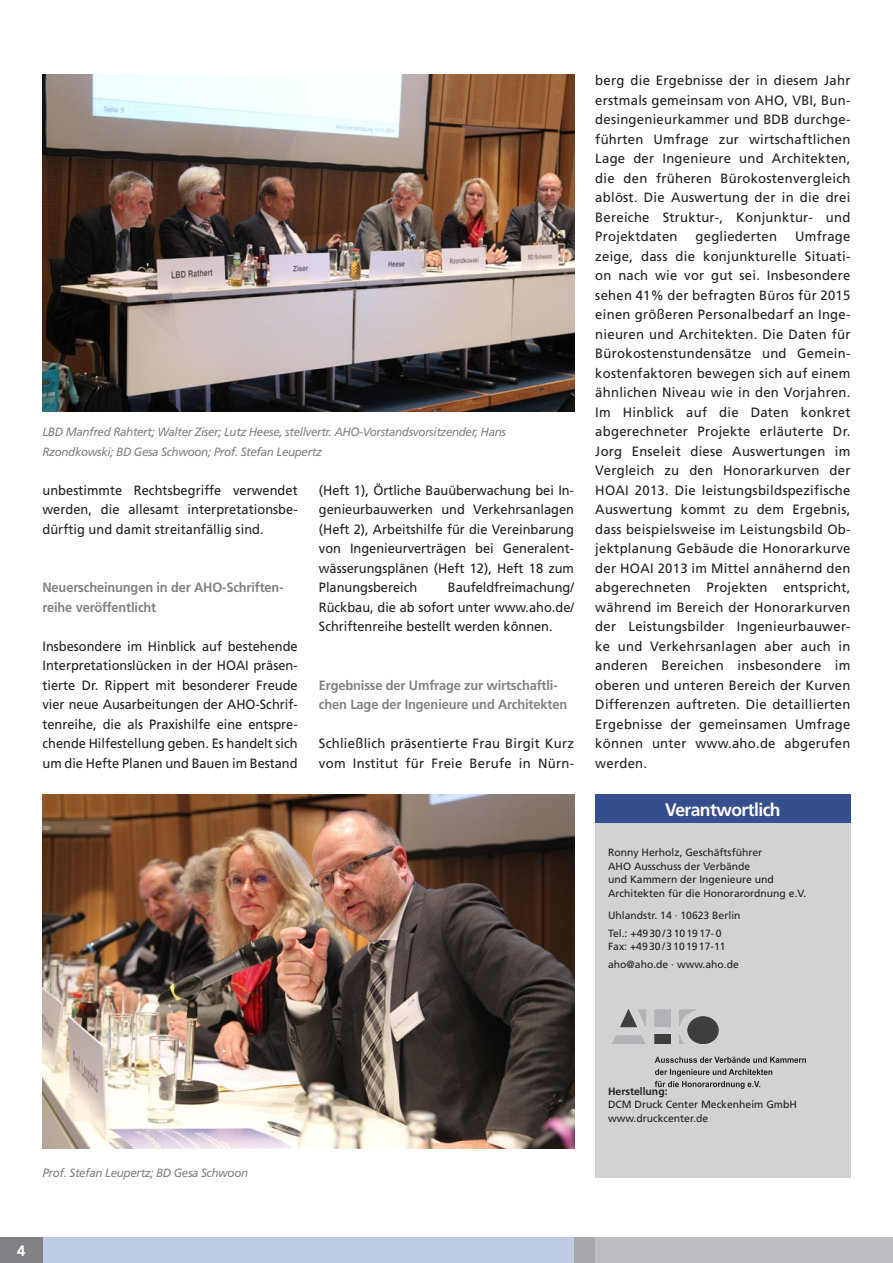
<style>
.page{position:relative;width:893px;height:1263px;background:#fff}
.page>*{position:absolute;margin:0;border:0;box-sizing:border-box;transform-origin:0 0}
.BU{font:700 18px "Frutiger LT Std";letter-spacing:-.03em;color:#fff}
.t1{font:700 15px "Frutiger LT Std";color:#fff}
.Fließtext{font:13.5px/19.5px "Frutiger LT Std";letter-spacing:.005em;color:#231f20;text-align:justify}
.Fließtext-2{font:13.5px/19.5px "Frutiger LT Std";letter-spacing:.005em;color:#231f20;text-align:justify;scale:.95 1}
.Überschr_2{font:700 13.5px/19.5px "Frutiger LT Std";letter-spacing:-.01em;color:#808285;scale:.95 1}
.BU-2{font:italic 12px/19.5px "Frutiger LT Std";letter-spacing:-.03em;color:#808285}
.Fließtext-3{font:10.5px/13.5px "Frutiger LT Std";color:#231f20}
.s1{font-weight:700}
</style>
<div class="page">
<div style="left:574px;top:1237px;width:21px;height:26px;background:#a8a9ad"></div>
<div style="left:595px;top:1237px;width:298px;height:26px;background:#bcbdc0"></div>
<div style="left:43px;top:1237px;width:531px;height:26px;background:#becde3"></div>
<div style="left:0;top:1237px;width:43px;height:26px;background:#808285"></div>
<div style="left:595px;top:823px;width:255px;height:354px;background:#d1d2d4"></div>
<div style="left:595px;top:794px;width:255px;height:29px;background:#354e8c"></div>
<svg style="left:655px;top:1069px;width:117px;height:20px"></svg>
<svg style="left:655px;top:1056px;width:151px;height:7px"></svg>
<svg style="left:612px;top:1035px;width:33px;height:8px"></svg>
<svg style="left:620px;top:1009px;width:26px;height:18px"></svg>
<div style="left:655px;top:1010px;width:15px;height:16px;background:#b2b3b7"></div>
<svg style="left:655px;top:1034px;width:15px;height:9px"></svg>
<div style="left:688px;top:1017px;width:30px;height:26px;background:#3e3e3f;border-radius:50%"></div>
<div style="left:688px;top:1016px;width:30px;height:27px;border:1px solid #3e3e3f;border-radius:50%"></div>
<svg style="left:679px;top:1010px;width:17px;height:16px"></svg>
<svg style="left:679px;top:1034px;width:17px;height:9px"></svg>
<img style="left:43px;top:74px;width:531px;height:337px">
<img style="left:43px;top:794px;width:531px;height:355px">
<p class="BU-2" style="left:43px;top:422px;width:465px">LBD Manfred Rahtert; Walter Ziser; Lutz Heese, stellvertr. AHO-Vorstandsvorsitzender, Hans<br>Rzondkowski; BD Gesa Schwoon; Prof. Stefan Leupertz</p>
<p class="Fließtext-2" style="left:43px;top:480px;width:270px">unbestimmte Rechtsbegriffe verwendet werden, die allesamt interpretationsbe&shy;dürftig und damit streitanfällig sind.</p>
<p class="Überschr_2" style="left:43px;top:578px;width:255px">Neuerscheinungen in der AHO-Schriften&shy;reihe veröffentlicht</p>
<p class="Fließtext-2" style="left:43px;top:636px;width:270px">Insbesondere im Hinblick auf bestehende Interpretationslücken in der HOAI präsen&shy;tierte Dr. Rippert mit besonderer Freude vier neue Ausarbeitungen der AHO-Schrif&shy;tenreihe, die als Praxishilfe eine entspre&shy;chende Hilfestellung geben. Es handelt sich um die Hefte Planen und Bauen im Bestand</p>
<p class="Fließtext-2" style="left:319px;top:480px;width:270px">(Heft 1), Örtliche Bauüberwachung bei In&shy;genieurbauwerken und Verkehrsanlagen (Heft 2), Arbeitshilfe für die Vereinbarung von Ingenieurverträgen bei Generalent&shy;wässerungsplänen (Heft 12), Heft 18 zum Planungsbereich</p>
<p class="Fließtext-2" style="left:319px;top:578px;width:270px;text-indent:129px">Baufeldfreimachung/ Rückbau, die ab sofort unter www.aho.de/ Schriftenreihe bestellt werden können.</p>
<p class="Überschr_2" style="left:319px;top:675px;width:263px">Ergebnisse der Umfrage zur wirtschaftli&shy;chen Lage der Ingenieure und Architekten</p>
<p class="Fließtext" style="left:319px;top:734px;width:257px">Schließlich präsentierte Frau Birgit Kurz vom Institut für Freie Berufe in Nürn-</p>
<p class="Fließtext" style="left:595px;top:71px;width:257px">berg die Ergebnisse der in diesem Jahr erstmals gemeinsam von AHO, VBI, Bun&shy;desingenieurkammer und BDB durchge&shy;führten Umfrage zur wirtschaftlichen Lage der Ingenieure und Architekten, die den früheren Bürokostenvergleich ablöst. Die Auswertung der in die drei Bereiche Struktur-, Konjunktur- und Projektdaten</p>
<p class="Fließtext" style="left:595px;top:227px;width:257px;text-indent:200px">Umfrage zeige, dass die konjunkturelle Situati&shy;on nach wie vor gut sei. Insbesondere sehen 41% der befragten Büros für 2015 einen größeren Personalbedarf an Inge&shy;nieuren und Architekten. Die Daten für Bürokostenstundensätze und Gemein&shy;kostenfaktoren bewegen sich auf einem ähnlichen Niveau wie in den Vorjahren.<br>Im Hinblick auf die Daten konkret abgerechneter Projekte erläuterte Dr.<br>Jorg Enseleit diese Auswertungen im Vergleich zu den Honorarkurven der HOAI 2013. Die leistungsbildspezifische Auswertung kommt zu dem Ergebnis, dass beispielsweise im Leistungsbild Ob&shy;jektplanung Gebäude die Honorarkurve der HOAI 2013 im Mittel annähernd den abgerechneten Projekten entspricht, während im Bereich der Honorarkurven der Leistungsbilder Ingenieurbauwer&shy;ke und Verkehrsanlagen aber auch in anderen Bereichen insbesondere im oberen und unteren Bereich der Kurven Differenzen auftreten. Die detaillierten Ergebnisse der gemeinsamen Umfrage können unter www.aho.de abgerufen werden.</p>
<p class="Fließtext" style="left:695px;top:227px;width:83px">gegliederten</p>
<p class="BU" style="left:665px;top:799px;width:117px">Verantwortlich</p>
<p class="Fließtext-3" style="left:608px;top:846px;width:200px">Ronny Herholz, Geschäftsführer<br>AHO Ausschuss der Verbände<br>und Kammern der Ingenieure und Architekten für die Honorarordnung e.V.</p>
<p class="Fließtext-3" style="left:608px;top:908px;width:134px">Uhlandstr. 14 · 10623 Berlin</p>
<p class="Fließtext-3" style="left:608px;top:926px;width:119px">Tel.: +4930/3101917-0<br>Fax: +4930/3101917-11</p>
<p class="Fließtext-3" style="left:608px;top:957px;width:132px">aho@aho.de · www.aho.de</p>
<p class="BU-2" style="left:43px;top:1163px;width:207px">Prof. Stefan Leupertz; BD Gesa Schwoon</p>
<p class="t1" style="left:17px;top:1242px;width:10px">4</p>
<p class="Fließtext-3" style="left:608px;top:1084px;width:190px"><span class="s1">Herstellung:<br></span>DCM Druck Center Meckenheim GmbH www.druckcenter.de</p>
</div>
